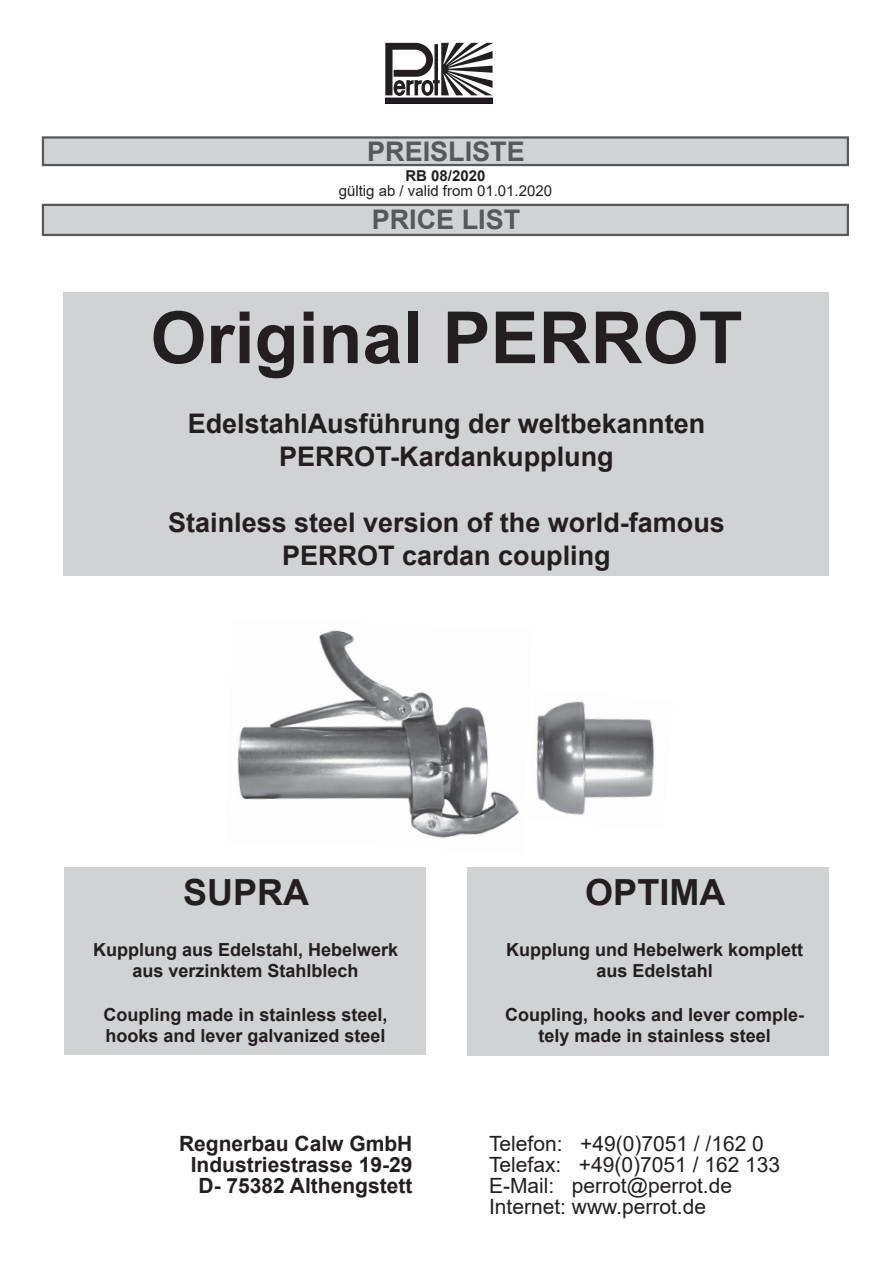
<style>
.page{position:relative;width:893px;height:1263px;background:#fff}
.page>*{position:absolute;margin:0;border:0;box-sizing:border-box;transform-origin:0 0}
.t1{font:700 72px "Arial";color:#231f20}
.t2{font:700 36px "Arial";color:#231f20}
.t3{font:700 27px/33px "Arial";color:#231f20;text-align:center}
.t4{font:700 27px "Arial";color:#57585a}
.t5{font:21px/21px "Arial";color:#231f20}
.t6{font:700 21px/21.3px "Arial";color:#231f20;text-align:right}
.t7{font:700 18px/21.6px "Arial";color:#231f20;text-align:center}
.t8{font:15px "Arial";color:#231f20}
.t9{font:700 15px "Arial";color:#231f20}
</style>
<div class="page">
<div style="left:64px;top:292px;width:765px;height:284px;background:#d1d2d4"></div>
<img style="left:237px;top:630px;width:282px;height:208px">
<img style="left:536px;top:701px;width:119px;height:114px">
<div style="left:385px;top:98px;width:108px;height:6px;background:#231f20"></div>
<div style="left:385px;top:98px;width:108px;height:6px;border:1px solid #2a002e"></div>
<svg style="left:385px;top:43px;width:108px;height:53px"></svg>
<div style="left:42px;top:136px;width:807px;height:30px;background:#d1d2d4;border:2px solid #57585a"></div>
<div style="left:42px;top:204px;width:807px;height:32px;background:#d1d2d4;border:2px solid #57585a"></div>
<div style="left:64px;top:867px;width:361px;height:187px;background:#d1d2d4"></div>
<div style="left:468px;top:867px;width:361px;height:189px;background:#d1d2d4"></div>
<h3 class="t4" style="left:367px;top:133px;width:159px">PREISLISTE</h3>
<p class="t9" style="left:405px;top:165px;width:82px">RB 08/2020</p>
<p class="t8" style="left:339px;top:180px;width:215px">gültig ab / valid from 01.01.2020</p>
<h3 class="t4" style="left:372px;top:200px;width:150px">PRICE LIST</h3>
<h1 class="t1" style="left:150px;top:287px;width:594px">Original PERROT</h1>
<h3 class="t3" style="left:188px;top:407px;width:519px">EdelstahlAusführung der weltbekannten<br>PERROT-Kardankupplung</h3>
<h3 class="t3" style="left:168px;top:506px;width:558px">Stainless steel version of the world-famous<br>PERROT cardan coupling</h3>
<h2 class="t2" style="left:183px;top:867px;width:127px">SUPRA</h2>
<p class="t7" style="left:93px;top:939px;width:307px">Kupplung aus Edelstahl, Hebelwerk aus verzinktem Stahlblech</p>
<p class="t7" style="left:104px;top:1004px;width:286px;text-align:left">Coupling made in stainless steel, hooks and lever galvanized steel</p>
<h2 class="t2" style="left:585px;top:867px;width:142px">OPTIMA</h2>
<p class="t7" style="left:506px;top:939px;width:299px">Kupplung und Hebelwerk komplett aus Edelstahl</p>
<p class="t7" style="left:505px;top:1003px;width:301px">Coupling, hooks and lever comple&shy;tely made in stainless steel</p>
<p class="t6" style="left:179px;top:1133px;width:235px">Regnerbau Calw GmbH<br>Industriestrasse 19-29<br>D- 75382 Althengstett</p>
<p class="t5" style="left:489px;top:1133px;width:293px">Telefon: +49(0)7051 / /162 0<br>Telefax: +49(0)7051 / 162 133<br>E-Mail: perrot@perrot.de<br>Internet: www.perrot.de</p>
</div>
